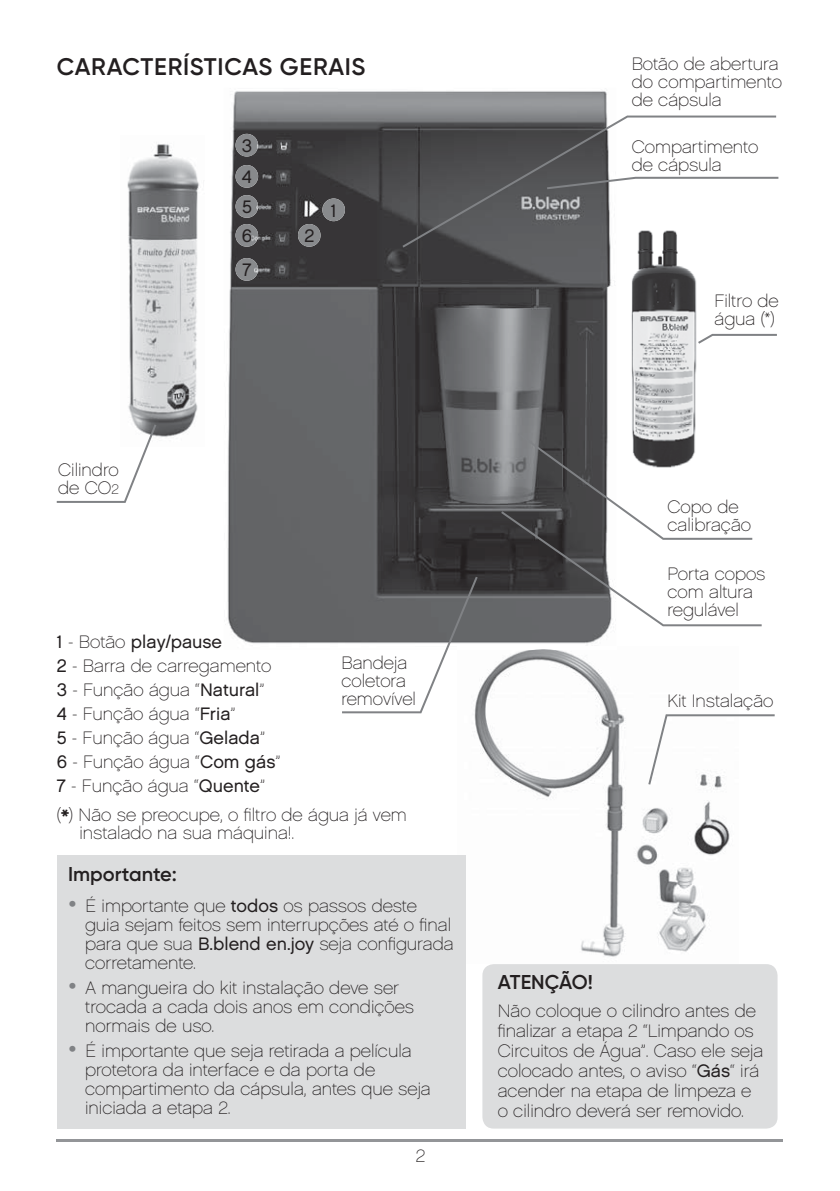
<style>
.page{position:relative;width:840px;height:1191px;background:#fff}
.page>*{position:absolute;margin:0;border:0;box-sizing:border-box;transform-origin:0 0}
.t1{font:600 24px "Gilroy";letter-spacing:.03em;color:#231f20}
.t2{font:600 20px "Gilroy";color:#231f20}
.t3{font:18px/18px "Chalet Paris Nineteen Sixty";color:#231f20}
.t4{font:18px/30px "Chalet London Nineteen Sixty";color:#231f20;text-align:justify}
.s1{font-size:14px}
.s2{font-family:"Chalet Paris Nineteen Sixty"}
.s3{font-family:"Chalet London Nineteen Sixty"}
.s4{font-family:"Chalet New York Nineteen Sixty";font-size:22px}
.s5{font-family:"Chalet New York Nineteen Sixty";font-size:28px;color:#808285}
</style>
<div class="page">
<div style="left:482px;top:964px;width:295px;height:164px;background:#dcddde;border-radius:11px"></div>
<img style="left:465px;top:650px;width:265px;height:313px">
<img style="left:127px;top:144px;width:73px;height:293px">
<hr style="left:57px;top:1140px;width:725px;height:2px;background:#939598">
<img style="left:227px;top:91px;width:384px;height:553px">
<img style="left:534px;top:649px;width:19px;height:1px">
<img style="left:322px;top:198px;width:23px;height:23px;border-radius:50%">
<img style="left:298px;top:224px;width:22px;height:23px;border-radius:50%">
<img style="left:235px;top:134px;width:23px;height:22px;border-radius:50%">
<img style="left:235px;top:165px;width:23px;height:23px;border-radius:50%">
<img style="left:235px;top:195px;width:23px;height:23px;border-radius:50%">
<img style="left:235px;top:224px;width:23px;height:23px;border-radius:50%">
<img style="left:235px;top:258px;width:23px;height:23px;border-radius:50%">
<svg style="left:57px;top:424px;width:99px;height:79px"></svg>
<img style="left:631px;top:247px;width:66px;height:186px">
<svg style="left:698px;top:334px;width:78px;height:10px"></svg>
<svg style="left:402px;top:116px;width:373px;height:131px"></svg>
<svg style="left:546px;top:177px;width:232px;height:12px"></svg>
<svg style="left:501px;top:433px;width:260px;height:193px"></svg>
<svg style="left:342px;top:576px;width:135px;height:137px"></svg>
<svg style="left:648px;top:714px;width:126px;height:70px"></svg>
<div style="left:57px;top:855px;width:408px;height:273px;background:#dcddde"></div>
<h1 class="t1" style="left:57px;top:57px;width:310px">CARACTERÍSTICAS GERAIS</h1>
<p class="t4" style="left:242px;top:132px;width:12px">3<br>4<br>5<br>6</p>
<p class="t4" style="left:242px;top:257px;width:11px">7</p>
<p class="t4" style="left:304px;top:223px;width:12px">2</p>
<p class="t4" style="left:330px;top:197px;width:8px">1</p>
<p class="t3" style="left:631px;top:57px;width:152px">Botão de abertura do compartimento de cápsula</p>
<p class="t3" style="left:631px;top:139px;width:128px">Compartimento de cápsula</p>
<p class="t3" style="left:714px;top:293px;width:66px">Filtro de água (*)</p>
<p class="t3" style="left:58px;top:462px;width:62px">Cilindro de CO<span class="s1">2</span></p>
<p class="t4" style="left:57px;top:628px;width:167px">1 <span class="s2">- Botão</span> play/pause</p>
<p class="t3" style="left:57px;top:655px;width:225px;line-height:24px"><span class="s3">2</span> - Barra de carregamento<br><span class="s3">3</span> - Função água “<span class="s3">Natural</span>”<br><span class="s3">4</span> - Função água “<span class="s3">Fria</span>”<br><span class="s3">5</span> - Função água “<span class="s3">Gelada</span>”<br><span class="s3">6</span> - Função água “<span class="s3">Com gás</span>”<br><span class="s3">7</span> - Função água “<span class="s3">Quente</span>”</p>
<p class="t3" style="left:341px;top:655px;width:76px">Bandeja coletora removível</p>
<p class="t3" style="left:79px;top:807px;width:329px;text-indent:-23px">(<span class="s4">*</span>) Não se preocupe, o filtro de água já vem instalado na sua máquina!.</p>
<p class="t2" style="left:68px;top:865px;width:110px">Importante:</p>
<p class="t3" style="left:85px;top:898px;width:370px;line-height:19px;text-indent:-17px"><span class="s5">•</span> É importante que <span class="s3">todos</span> os passos deste guia sejam feitos sem interrupções até o final para que sua <span class="s3">B.blend en.joy</span> seja configurada corretamente.</p>
<p class="t3" style="left:85px;top:980px;width:330px;line-height:19px;text-indent:-17px"><span class="s5">•</span> A mangueira do kit instalação deve ser trocada a cada dois anos em condições normais de uso.</p>
<p class="t3" style="left:85px;top:1043px;width:347px;line-height:19px;text-indent:-17px"><span class="s5">•</span> É importante que seja retirada a película protetora da interface e da porta de compartimento da cápsula, antes que seja iniciada a etapa 2.</p>
<p class="t3" style="left:415px;top:1148px;width:11px">2</p>
<p class="t3" style="left:667px;top:500px;width:85px">Copo de calibração</p>
<p class="t3" style="left:667px;top:566px;width:99px">Porta copos com altura regulável</p>
<p class="t3" style="left:667px;top:693px;width:107px">Kit Instalação</p>
<p class="t2" style="left:497px;top:973px;width:97px">ATENÇÃO!</p>
<p class="t3" style="left:497px;top:1002px;width:267px;line-height:20px">Não coloque o cilindro antes de finalizar a etapa 2 “Limpando os<br>Circuitos de Água”. Caso ele seja colocado antes, o aviso “<span class="s3">Gás</span>“ irá acender na etapa de limpeza e o cilindro deverá ser removido.</p>
</div>
